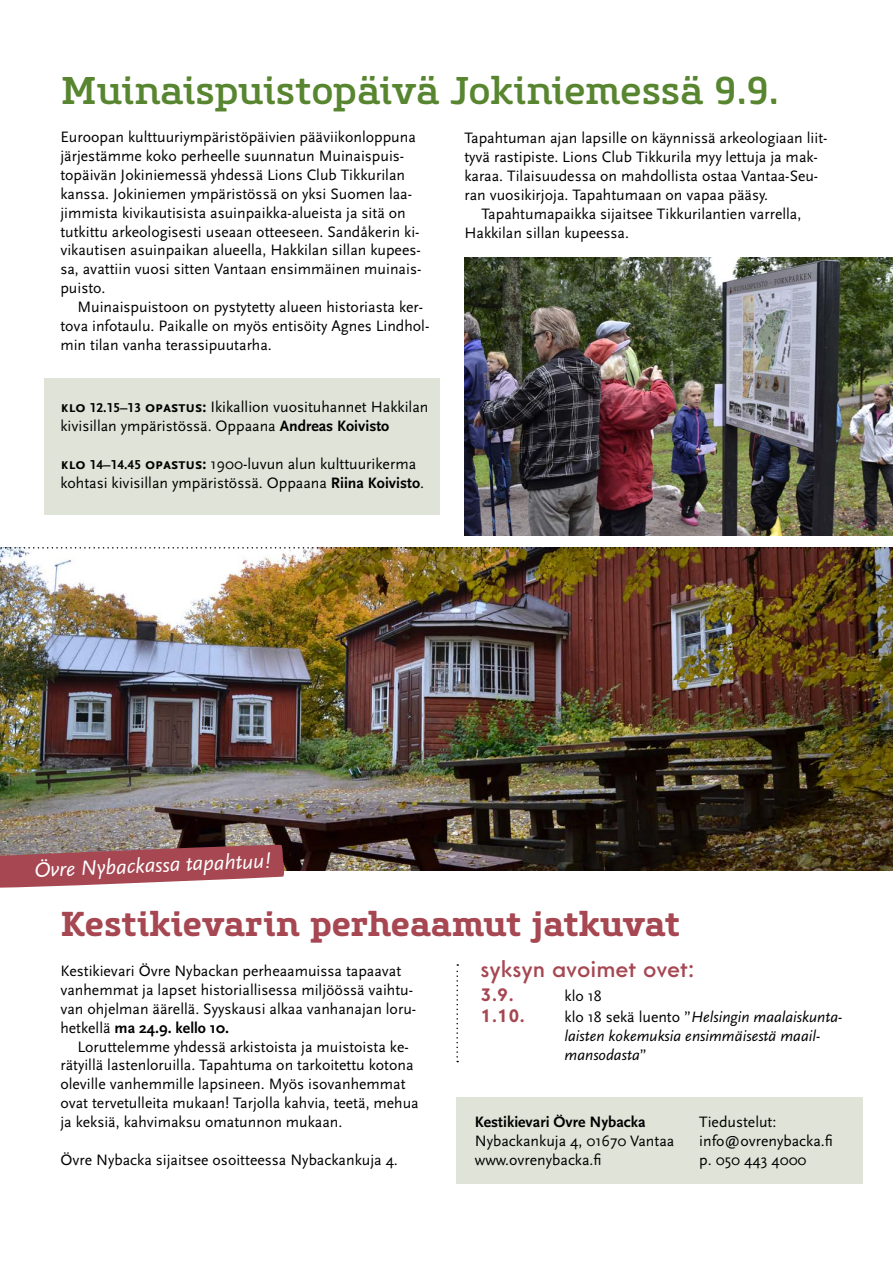
<style>
.page{position:relative;width:893px;height:1263px;background:#fff}
.page>*{position:absolute;margin:0;border:0;box-sizing:border-box;transform-origin:0 0}
.t1{font:500 38.55px "Core Slab M55";letter-spacing:-.01em;color:#58852f}
.t2{font:700 34.5px "Core Slab M65";letter-spacing:-.005em;color:#a64752}
.t3{font:500 22.5px "Core Sans G55";color:#a64752}
.t4{font:italic 21.45px "Scala Sans";color:#fff}
.t5{font:700 18px "Core Sans G65";color:#a64752}
.t6{font:15.75px/18.9px "Scala Sans";color:#000}
.t7{font:italic 15.75px/18.9px "Scala Sans";color:#000}
.t8{font:700 15.75px "Scala Sans";color:#000}
.s1{font-family:"Scala Sans Caps";font-weight:700}
.s2{font-family:"Scala Sans Caps";font-weight:700;font-size:13.5px}
.s3{font-weight:700}
.s4{font-style:normal}
</style>
<div class="page">
<div style="left:44px;top:378px;width:396px;height:136px;background:#e0e3d8"></div>
<img style="left:465px;top:257px;width:428px;height:278px">
<div style="left:456px;top:1097px;width:407px;height:86px;background:#e0e3d8"></div>
<img style="left:0;top:549px;width:893px;height:321px">
<svg style="left:0;top:843px;width:286px;height:45px;background:#aa646b"></svg>
<svg style="left:456px;top:964px;width:2px;height:98px"></svg>
<img style="left:0;top:547px;width:893px;height:2px">
<h1 class="t1" style="left:61px;top:66px;width:720px">Muinaispuistopäivä Jokiniemessä 9.9.</h1>
<p class="t6" style="left:60px;top:128px;width:363px">Euroopan kulttuuriympäristöpäivien pääviikonloppuna järjestämme koko perheelle suunnatun Muinaispuis&shy;topäivän Jokiniemessä yhdessä Lions Club Tikkurilan kanssa. Jokiniemen ympäristössä on yksi Suomen laa&shy;jimmista kivikautisista asuinpaikka-alueista ja sitä on tutkittu arkeologisesti useaan otteeseen. Sandåkerin ki&shy;vikautisen asuinpaikan alueella, Hakkilan sillan kupees&shy;sa, avattiin vuosi sitten Vantaan ensimmäinen muinais&shy;puisto.</p>
<p class="t6" style="left:60px;top:298px;width:371px;text-indent:17px">Muinaispuistoon on pystytetty alueen historiasta ker&shy;tova infotaulu. Paikalle on myös entisöity Agnes Lindhol&shy;min tilan vanha terassipuutarha.</p>
<p class="t6" style="left:464px;top:129px;width:365px">Tapahtuman ajan lapsille on käynnissä arkeologiaan liit-</p>
<p class="t6" style="left:464px;top:148px;width:355px">tyvä rastipiste. Lions Club Tikkurila myy lettuja ja mak-</p>
<p class="t6" style="left:464px;top:167px;width:355px">karaa. Tilaisuudessa on mahdollista ostaa Vantaa-Seu-</p>
<p class="t6" style="left:464px;top:186px;width:305px">ran vuosikirjoja. Tapahtumaan on vapaa pääsy.</p>
<p class="t6" style="left:481px;top:205px;width:322px">Tapahtumapaikka sijaitsee Tikkurilantien varrella,</p>
<p class="t6" style="left:464px;top:224px;width:166px">Hakkilan sillan kupeessa.</p>
<p class="t6" style="left:60px;top:398px;width:369px"><span class="s1">klo</span> <span class="s2">12.15–13</span> <span class="s1">opastus:</span> Ikikallion vuosituhannet Hakkilan kivisillan ympäristössä. Oppaana <span class="s3">Andreas Koivisto</span></p>
<p class="t6" style="left:60px;top:455px;width:365px"><span class="s1">klo</span> <span class="s2">14–14.45</span> <span class="s1">opastus:</span> 1900-luvun alun kulttuurikerma kohtasi kivisillan ympäristössä. Oppaana <span class="s3">Riina Koivisto</span>.</p>
<h3 class="t4" style="left:34px;top:857px;width:238px;rotate:-2deg">Övre Nybackassa tapahtuu!</h3>
<h2 class="t2" style="left:60px;top:902px;width:621px">Kestikievarin perheaamut jatkuvat</h2>
<p class="t6" style="left:60px;top:962px;width:357px">Kestikievari Övre Nybackan perheaamuissa tapaavat vanhemmat ja lapset historiallisessa miljöössä vaihtu&shy;van ohjelman äärellä. Syyskausi alkaa vanhanajan loru&shy;hetkellä <span class="s3">ma 24.9. kello 10.</span></p>
<p class="t6" style="left:60px;top:1037px;width:360px;text-indent:17px">Loruttelemme yhdessä arkistoista ja muistoista ke&shy;rätyillä lastenloruilla. Tapahtuma on tarkoitettu kotona oleville vanhemmille lapsineen. Myös isovanhemmat ovat tervetulleita mukaan! Tarjolla kahvia, teetä, mehua ja keksiä, kahvimaksu omatunnon mukaan.</p>
<p class="t6" style="left:60px;top:1151px;width:339px">Övre Nybacka sijaitsee osoitteessa Nybackankuja 4.</p>
<h3 class="t3" style="left:480px;top:955px;width:216px">syksyn avoimet ovet:</h3>
<p class="t5" style="left:480px;top:983px;width:35px">3.9.</p>
<p class="t6" style="left:564px;top:986px;width:39px">klo 18</p>
<p class="t5" style="left:480px;top:1005px;width:46px">1.10.</p>
<p class="t7" style="left:564px;top:1008px;width:279px"><span class="s4">klo 18 sekä luento ”</span>Helsingin maalaiskunta&shy;laisten kokemuksia ensimmäisestä maail&shy;mansodasta<span class="s4">”</span></p>
<p class="t8" style="left:475px;top:1113px;width:172px">Kestikievari Övre Nybacka</p>
<p class="t6" style="left:475px;top:1131px;width:201px">Nybackankuja 4, 01670 Vantaa www.ovrenybacka.fi</p>
<p class="t6" style="left:699px;top:1113px;width:135px">Tiedustelut: info@ovrenybacka.fi p. 050 443 4000</p>
</div>
